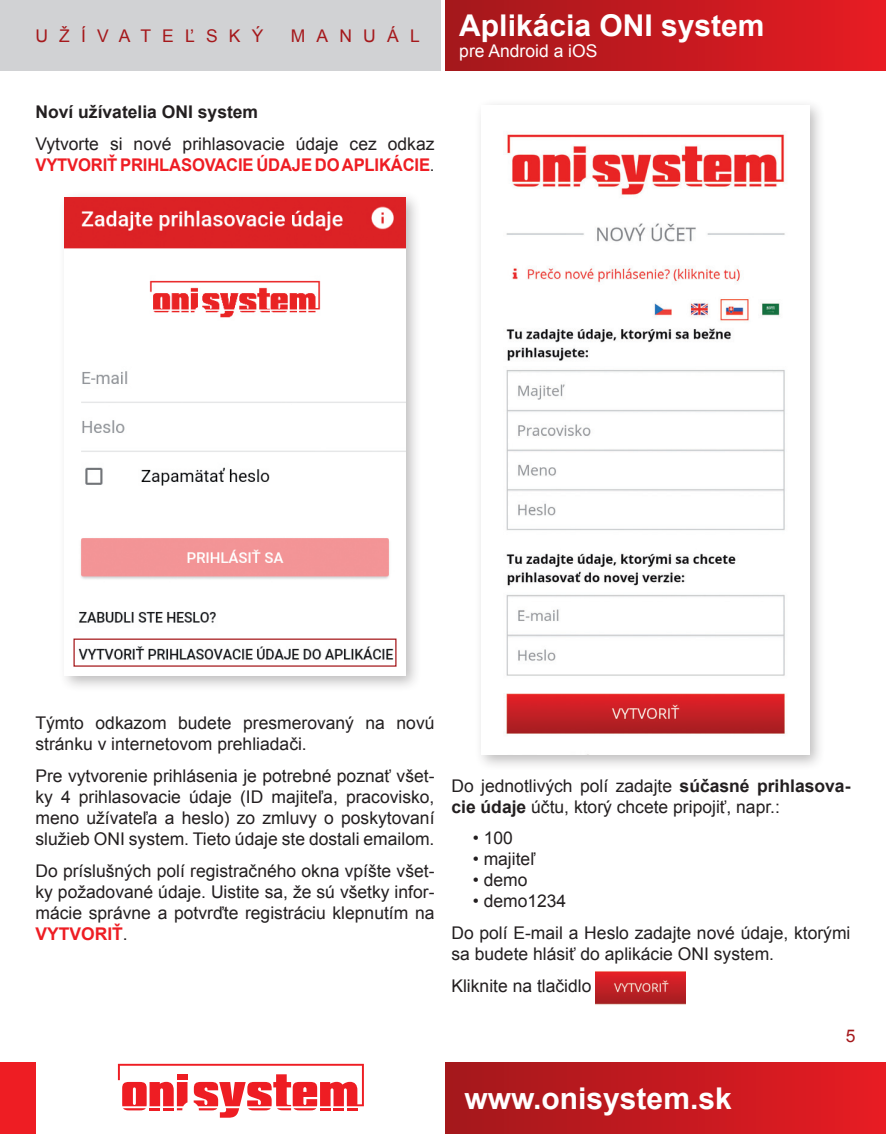
<style>
.page{position:relative;width:886px;height:1134px;background:#fff}
.page>*{position:absolute;margin:0;border:0;box-sizing:border-box;transform-origin:0 0}
.t1{font:700 30px "Arial";color:#fff}
.t2{font:17.5px/21px "Arial";color:#231f20}
.t3{font:700 17.5px "Arial";color:#231f20}
.t4{font:17.5px "Arial";letter-spacing:.64em;color:#a5181b}
.t5{font:17.5px "Arial";color:#fff}
.s1{font-weight:700;color:#ee1d23}
.s2{font-weight:700}
</style>
<div class="page">
<div style="left:58px;top:190px;width:364px;height:502px;background:#231f20;opacity:.3"></div>
<img style="left:65px;top:197px;width:340px;height:478px">
<div style="left:73px;top:638px;width:323px;height:29px;border:1px solid #a5181b"></div>
<div style="left:0;top:0;width:441px;height:71px;background:#d1d2d4"></div>
<div style="left:445px;top:0;width:441px;height:71px;background:linear-gradient(to right,#a2181c,#e71c23)"></div>
<div style="left:474px;top:98px;width:352px;height:673px;background:#231f20;opacity:.3"></div>
<img style="left:481px;top:105px;width:328px;height:649px">
<img style="left:595px;top:971px;width:91px;height:34px">
<div style="left:445px;top:1063px;width:441px;height:71px;background:linear-gradient(to right,#a2181c,#e71c23)"></div>
<div style="left:0;top:1063px;width:35px;height:71px;background:#ee1d23"></div>
<svg style="left:118px;top:1064px;width:246px;height:54px"></svg>
<p class="t4" style="left:35px;top:24px;width:230px">UŽÍVATEĽSKÝ</p>
<p class="t4" style="left:291px;top:24px;width:130px">MANUÁL</p>
<h1 class="t1" style="left:459px;top:6px;width:307px">Aplikácia ONI system</h1>
<p class="t5" style="left:459px;top:39px;width:140px">pre Android a iOS</p>
<p class="t3" style="left:35px;top:100px;width:224px">Noví užívatelia ONI system</p>
<p class="t2" style="left:35px;top:133px;width:401px">Vytvorte si nové prihlasovacie údaje cez odkaz<br><span class="s1">VYTVORIŤ PRIHLASOVACIE ÚDAJE DO APLIKÁCIE</span>.</p>
<p class="t2" style="left:35px;top:713px;width:401px">Týmto odkazom budete presmerovaný na novú stránku v internetovom prehliadači.</p>
<p class="t2" style="left:35px;top:766px;width:401px;text-align:justify">Pre vytvorenie prihlásenia je potrebné poznať všet&shy;ky 4 prihlasovacie údaje (ID majiteľa, pracovisko, meno užívateľa a heslo) zo zmluvy o poskytovaní služieb ONI system. Tieto údaje ste dostali emailom.</p>
<p class="t2" style="left:35px;top:860px;width:401px;text-align:justify">Do príslušných polí registračného okna vpíšte všet&shy;ky požadované údaje. Uistite sa, že sú všetky infor&shy;mácie správne a potvrďte registráciu klepnutím na <span class="s1">VYTVORIŤ</span>.</p>
<p class="t2" style="left:451px;top:775px;width:401px">Do jednotlivých polí zadajte <span class="s2">súčasné prihlasova&shy;cie údaje</span> účtu, ktorý chcete pripojiť, napr.:</p>
<p class="t2" style="left:473px;top:828px;width:42px">• 100</p>
<p class="t2" style="left:473px;top:849px;width:64px">• majiteľ</p>
<p class="t2" style="left:473px;top:870px;width:56px">• demo</p>
<p class="t2" style="left:451px;top:886px;width:401px;line-height:31.5px;text-indent:21px">• demo1234<br>Do polí E-mail a Heslo zadajte nové údaje, ktorými</p>
<p class="t2" style="left:451px;top:938px;width:324px;line-height:31.5px">sa budete hlásiť do aplikácie ONI system.<br>Kliknite na tlačidlo</p>
<p class="t4" style="left:846px;top:1024px;width:11px">5</p>
<h1 class="t1" style="left:464px;top:1079px;width:269px">www.onisystem.sk</h1>
</div>
